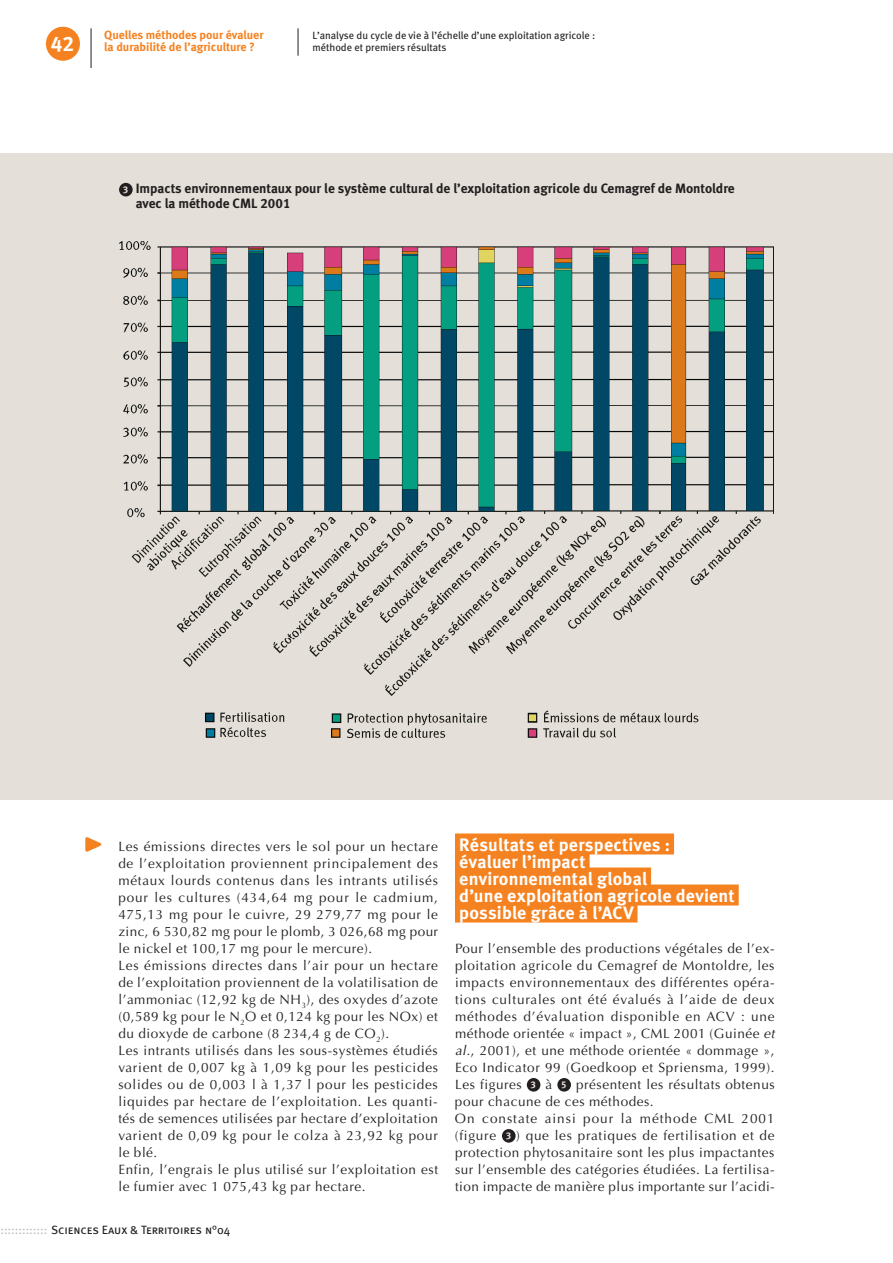
<style>
.page{position:relative;width:893px;height:1263px;background:#fff}
.page>*{position:absolute;margin:0;border:0;box-sizing:border-box;transform-origin:0 0}
.t1{font:21px "Meta Bold Caps Expert";color:#fff}
.t2{font:18px/17px "Meta Bold LF";letter-spacing:.01em;color:#fff}
.t3{font:13.5px/17px "Optima";letter-spacing:.045em;color:#231f20}
.t4{font:13.5px/15px "Meta Bold LF";color:#231f20}
.t5{font:700 12px/12px "Meta";color:#f58220}
.t6{font:12px "Meta Book Caps";letter-spacing:-.005em;color:#231f20}
.t7{font:10.5px/12px "Meta Book LF";color:#231f20}
.s1{font-size:9.75px;color:#e4e0d9}
.s2{font-style:italic}
.s3{font-family:"Meta Bold LF";font-size:9.75px;color:#e4e0d9}
.s4{color:#bcbdc0}
</style>
<div class="page">
<div style="left:46px;top:27px;width:34px;height:34px;background:#f58220;border-radius:50%"></div>
<hr style="left:91px;top:28px;width:1px;height:40px;background:#231f20">
<svg style="left:298px;top:28px;width:1px;height:28px"></svg>
<div style="left:0;top:153px;width:893px;height:646px;background:#e4e0d9"></div>
<div style="left:119px;top:183px;width:14px;height:13px;background:#231f20;border-radius:50%"></div>
<div style="left:455px;top:833px;width:219px;height:21px;background:#f58220"></div>
<div style="left:455px;top:850px;width:135px;height:21px;background:#f58220"></div>
<div style="left:455px;top:867px;width:196px;height:21px;background:#f58220"></div>
<div style="left:455px;top:884px;width:284px;height:21px;background:#f58220"></div>
<div style="left:455px;top:901px;width:182px;height:21px;background:#f58220"></div>
<div style="left:527px;top:1078px;width:13px;height:13px;background:#231f20;border-radius:50%"></div>
<div style="left:557px;top:1078px;width:14px;height:13px;background:#231f20;border-radius:50%"></div>
<div style="left:502px;top:1129px;width:14px;height:14px;background:#231f20;border-radius:50%"></div>
<img style="left:119px;top:241px;width:655px;height:497px">
<svg style="left:85px;top:837px;width:17px;height:15px"></svg>
<h1 class="t1" style="left:51px;top:31px;width:25px">42</h1>
<p class="t5" style="left:104px;top:29px;width:161px">Quelles méthodes pour évaluer la durabilité de l’agriculture ?</p>
<p class="t7" style="left:312px;top:29px;width:284px">L’analyse du cycle de vie à l’échelle d’une exploitation agricole : méthode et premiers résultats</p>
<p class="t4" style="left:136px;top:181px;width:600px;text-indent:-13px"><span class="s1">3</span> Impacts environnementaux pour le système cultural de l’exploitation agricole du Cemagref de Montoldre avec la méthode CML 2001</p>
<p class="t3" style="left:118px;top:838px;width:321px">Les émissions directes vers le sol pour un hectare de l’exploitation proviennent principalement des métaux lourds contenus dans les intrants utilisés pour les cultures (434,64 mg pour le cadmium, 475,13 mg pour le cuivre, 29 279,77 mg pour le zinc, 6 530,82 mg pour le plomb, 3 026,68 mg pour le nickel et 100,17 mg pour le mercure).<br>Les émissions directes dans l’air pour un hectare de l’exploitation proviennent de la volatilisation de l’ammoniac (12,92 kg de NH<sub>3</sub>), des oxydes d’azote (0,589 kg pour le N<sub>2</sub>O et 0,124 kg pour les NOx) et du dioxyde de carbone (8 234,4 g de CO<sub>2</sub>).<br>Les intrants utilisés dans les sous-systèmes étudiés varient de 0,007 kg à 1,09 kg pour les pesticides solides ou de 0,003 l à 1,37 l pour les pesticides liquides par hectare de l’exploitation. Les quanti&shy;tés de semences utilisées par hectare d’exploitation varient de 0,09 kg pour le colza à 23,92 kg pour le blé.<br>Enfin, l’engrais le plus utilisé sur l’exploitation est le fumier avec 1 075,43 kg par hectare.</p>
<h2 class="t2" style="left:459px;top:835px;width:277px">Résultats et perspectives :<br>évaluer l’impact<br>environnemental global<br>d’une exploitation agricole devient possible grâce à l’ACV</h2>
<p class="t3" style="left:455px;top:940px;width:321px">Pour l’ensemble des productions végétales de l’ex&shy;ploitation agricole du Cemagref de Montoldre, les impacts environnementaux des différentes opéra&shy;tions culturales ont été évalués à l’aide de deux méthodes d’évaluation disponible en ACV : une méthode orientée « impact », CML 2001 (Guinée <span class="s2">et al.</span>, 2001), et une méthode orientée « dommage », Eco Indicator 99 (Goedkoop et Spriensma, 1999).<br>Les figures <span class="s3">3</span> à <span class="s3">5</span> présentent les résultats obtenus pour chacune de ces méthodes.<br>On constate ainsi pour la méthode CML 2001 (figure <span class="s3">3</span> ) que les pratiques de fertilisation et de protection phytosanitaire sont les plus impactantes sur l’ensemble des catégories étudiées. La fertilisa&shy;tion impacte de manière plus importante sur l’acidi-</p>
<p class="t6" style="left:0;top:1223px;width:231px"><span class="s4">:::::::::::::</span> Sciences Eaux &amp; Territoires n°04</p>
</div>
